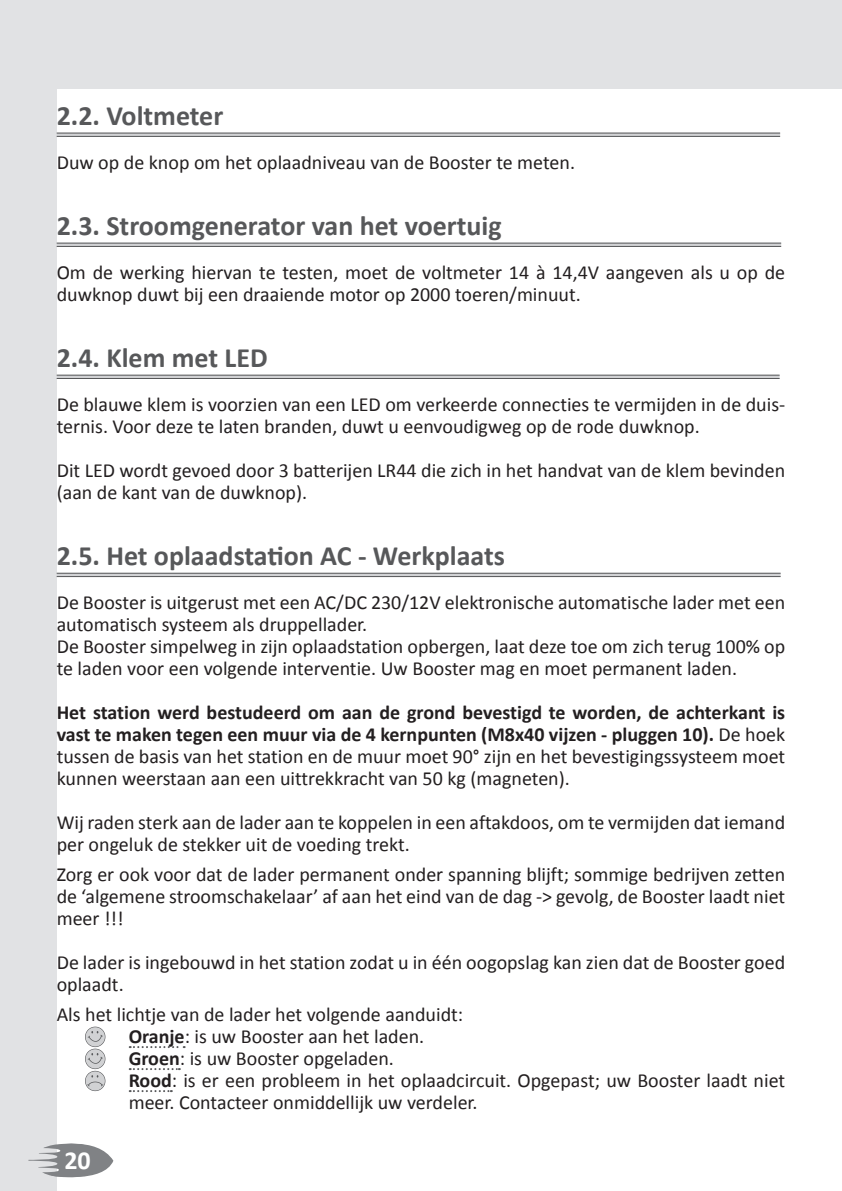
<style>
.page{position:relative;width:842px;height:1191px;background:#fff}
.page>*{position:absolute;margin:0;border:0;box-sizing:border-box;transform-origin:0 0}
.t1{font:700 28px "Calibri";color:#57585a}
.t2{font:700 26px "Calibri";color:#fff}
.t3{font:20px/22px "Calibri";color:#231f20}
.t4{font:700 20px/22px "Calibri";color:#231f20;text-align:justify}
.s1{font-weight:400}
.s2{font-weight:700}
</style>
<div class="page">
<div style="left:0;top:0;width:57px;height:1191px;background:#e1e2e4"></div>
<div style="left:0;top:0;width:842px;height:88px;background:#e1e2e4"></div>
<svg style="left:28px;top:1143px;width:85px;height:34px"></svg>
<hr style="left:57px;top:133px;width:723px;height:4px;background:#d1d2d4">
<hr style="left:57px;top:133px;width:723px;height:1px;background:#57585a">
<hr style="left:57px;top:136px;width:723px;height:1px;background:#57585a">
<hr style="left:57px;top:243px;width:724px;height:4px;background:#d1d2d4">
<hr style="left:57px;top:243px;width:724px;height:1px;background:#57585a">
<hr style="left:57px;top:246px;width:724px;height:1px;background:#57585a">
<hr style="left:57px;top:375px;width:723px;height:4px;background:#d1d2d4">
<hr style="left:57px;top:375px;width:723px;height:1px;background:#57585a">
<hr style="left:57px;top:378px;width:723px;height:1px;background:#57585a">
<hr style="left:57px;top:573px;width:724px;height:4px;background:#d1d2d4">
<hr style="left:57px;top:573px;width:724px;height:1px;background:#57585a">
<hr style="left:57px;top:576px;width:724px;height:1px;background:#57585a">
<svg style="left:130px;top:1046px;width:55px;height:2px"></svg>
<svg style="left:130px;top:1068px;width:50px;height:2px"></svg>
<svg style="left:130px;top:1090px;width:42px;height:2px"></svg>
<svg style="left:85px;top:1026px;width:20px;height:65px"></svg>
<h1 class="t1" style="left:57px;top:98px;width:168px">2.2. Voltmeter</h1>
<p class="t3" style="left:57px;top:150px;width:520px">Duw op de knop om het oplaadniveau van de Booster te meten.</p>
<h1 class="t1" style="left:57px;top:208px;width:446px">2.3. Stroomgenerator van het voertuig</h1>
<p class="t3" style="left:57px;top:260px;width:730px">Om de werking hiervan te testen, moet de voltmeter 14 à 14,4V aangeven als u op de duwknop duwt bij een draaiende motor op 2000 toeren/minuut.</p>
<h1 class="t1" style="left:57px;top:340px;width:212px">2.4. Klem met LED</h1>
<p class="t3" style="left:57px;top:392px;width:730px">De blauwe klem is voorzien van een LED om verkeerde connecties te vermijden in de duis&shy;ternis. Voor deze te laten branden, duwt u eenvoudigweg op de rode duwknop.</p>
<p class="t3" style="left:57px;top:458px;width:730px">Dit LED wordt gevoed door 3 batterijen LR44 die zich in het handvat van de klem bevinden (aan de kant van de duwknop).</p>
<h1 class="t1" style="left:57px;top:538px;width:450px">2.5. Het oplaadstation AC - Werkplaats</h1>
<p class="t3" style="left:57px;top:590px;width:730px">De Booster is uitgerust met een AC/DC 230/12V elektronische automatische lader met een automatisch systeem als druppellader.<br>De Booster simpelweg in zijn oplaadstation opbergen, laat deze toe om zich terug 100% op te laden voor een volgende interventie. Uw Booster mag en moet permanent laden.</p>
<p class="t4" style="left:57px;top:700px;width:730px">Het station werd bestudeerd om aan de grond bevestigd te worden, de achterkant is vast te maken tegen een muur via de 4 kernpunten (M8x40 vijzen - pluggen 10). <span class="s1">De hoek tussen de basis van het station en de muur moet 90° zijn en het bevestigingssysteem moet kunnen weerstaan aan een uittrekkracht van 50 kg (magneten).</span></p>
<p class="t3" style="left:57px;top:810px;width:730px">Wij raden sterk aan de lader aan te koppelen in een aftakdoos, om te vermijden dat iemand per ongeluk de stekker uit de voeding trekt.</p>
<p class="t3" style="left:57px;top:862px;width:730px;text-align:justify">Zorg er ook voor dat de lader permanent onder spanning blijft; sommige bedrijven zetten de ‘algemene stroomschakelaar’ af aan het eind van de dag -&gt; gevolg, de Booster laadt niet meer !!!</p>
<p class="t3" style="left:57px;top:950px;width:730px">De lader is ingebouwd in het station zodat u in één oogopslag kan zien dat de Booster goed oplaadt.</p>
<p class="t3" style="left:129px;top:1002px;width:658px;text-indent:-72px">Als het lichtje van de lader het volgende aanduidt:<br><span class="s2">Oranje</span>: is uw Booster aan het laden.<br><span class="s2">Groen</span>: is uw Booster opgeladen.<br><span class="s2">Rood</span>: is er een probleem in het oplaadcircuit. Opgepast; uw Booster laadt niet meer. Contacteer onmiddellijk uw verdeler.</p>
<h2 class="t2" style="left:64px;top:1143px;width:28px">20</h2>
</div>
